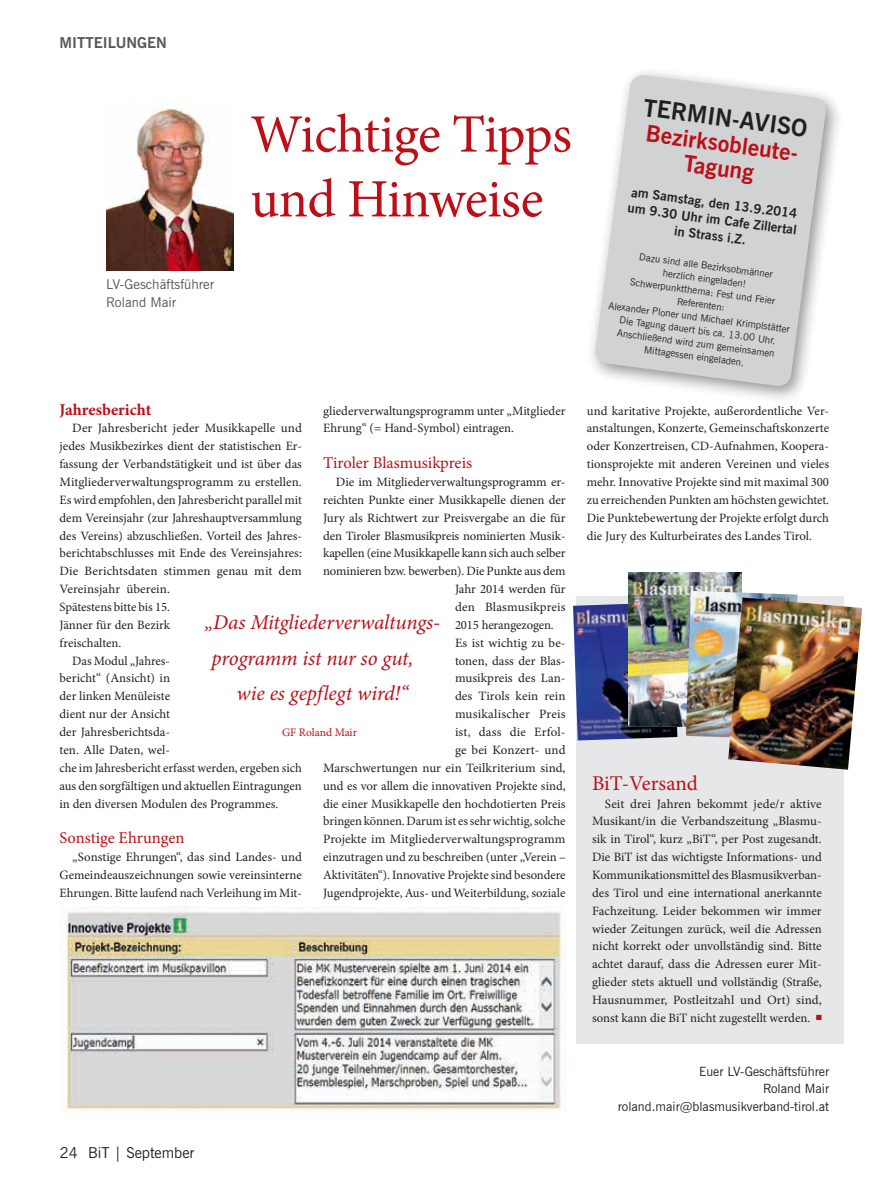
<style>
.page{position:relative;width:893px;height:1191px;background:#fff}
.page>*{position:absolute;margin:0;border:0;box-sizing:border-box;transform-origin:0 0}
.t1{font:54px/64.8px "Minion Pro";letter-spacing:-.015em;color:#bb1018}
.t2{font:700 24px "News Gothic BT";color:#231f20}
.t3{font:700 22.8px/25px "News Gothic BT";color:#bb1018;text-align:center}
.t4{font:italic 21px "Minion Pro";letter-spacing:-.005em;color:#bb1018}
.t5{font:21px "Minion Pro";letter-spacing:-.005em;color:#bb1018}
.t6{font:16.5px "Minion Pro";letter-spacing:-.005em;color:#bb1018}
.t7{font:700 16.5px "Minion Pro";color:#bb1018}
.t8{font:15px "News Gothic BT";color:#231f20}
.t9{font:700 15px "News Gothic BT";color:#57585a}
.t10{font:13.5px/17.9px "News Gothic BT";color:#57585a}
.t11{font:700 13.05px/16.4px "News Gothic BT";color:#231f20;text-align:center}
.t12{font:12.75px/17.9px "Minion Pro";color:#231f20;text-align:justify}
.t13{font:12.75px/17.9px "News Gothic BT";color:#231f20;text-align:right}
.t14{font:11.55px "Minion Pro";letter-spacing:-.005em;color:#bb1018}
.t15{font:9.75px/13px "News Gothic BT";color:#231f20;text-align:center}
.s1{color:#bb1018}
</style>
<div class="page">
<div style="left:576px;top:596px;width:268px;height:447px;background:#e6e7e9"></div>
<img style="left:106px;top:108px;width:128px;height:162px">
<img style="left:60px;top:906px;width:502px;height:205px">
<div style="left:586px;top:65px;width:258px;height:339px;background:#231f20;opacity:.5"></div>
<svg style="left:594px;top:73px;width:233px;height:314px;background:#d6d7d9"></svg>
<img style="left:573px;top:603px;width:104px;height:137px">
<img style="left:628px;top:572px;width:114px;height:154px">
<img style="left:686px;top:591px;width:111px;height:147px">
<img style="left:728px;top:597px;width:134px;height:172px">
<p class="t9" style="left:60px;top:34px;width:109px">MITTEILUNGEN</p>
<p class="t10" style="left:106px;top:276px;width:109px">LV-Geschäftsführer<br>Roland Mair</p>
<h1 class="t1" style="left:250px;top:102px;width:323px">Wichtige Tipps und Hinweise</h1>
<p class="t7" style="left:60px;top:397px;width:93px">Jahresbericht</p>
<p class="t12" style="left:72px;top:419px;width:231px">Der Jahresbericht jeder Musikkapelle und</p>
<p class="t12" style="left:60px;top:437px;width:244px">jedes Musikbezirkes dient der statistischen Er-</p>
<p class="t12" style="left:60px;top:455px;width:244px">fassung der Verbandstätigkeit und ist über das</p>
<p class="t12" style="left:60px;top:473px;width:244px">Mitgliederverwaltungsprogramm zu erstellen.</p>
<p class="t12" style="left:60px;top:491px;width:244px">Es wird empfohlen, den Jahresbericht parallel mit</p>
<p class="t12" style="left:60px;top:509px;width:244px">dem Vereinsjahr (zur Jahreshauptversammlung</p>
<p class="t12" style="left:60px;top:526px;width:244px">des Vereins) abzuschließen. Vorteil des Jahres-</p>
<p class="t12" style="left:60px;top:544px;width:244px">berichtabschlusses mit Ende des Vereinsjahres:</p>
<p class="t12" style="left:60px;top:562px;width:244px">Die Berichtsdaten stimmen genau mit dem</p>
<p class="t12" style="left:60px;top:580px;width:112px">Vereinsjahr überein.</p>
<p class="t12" style="left:60px;top:598px;width:112px">Spätestens bitte bis 15.</p>
<p class="t12" style="left:60px;top:616px;width:112px">Jänner für den Bezirk</p>
<p class="t12" style="left:60px;top:634px;width:63px">freischalten.</p>
<p class="t12" style="left:72px;top:651px;width:99px">Das Modul „Jahres-</p>
<p class="t12" style="left:60px;top:669px;width:112px">bericht“ (Ansicht) in</p>
<p class="t12" style="left:60px;top:687px;width:112px">der linken Menüleiste</p>
<p class="t12" style="left:60px;top:705px;width:112px">dient nur der Ansicht</p>
<p class="t12" style="left:60px;top:723px;width:112px">der Jahresberichtsda-</p>
<p class="t12" style="left:60px;top:741px;width:112px">ten. Alle Daten, wel-</p>
<p class="t12" style="left:60px;top:759px;width:244px">che im Jahresbericht erfasst werden, ergeben sich</p>
<p class="t12" style="left:60px;top:776px;width:244px">aus den sorgfältigen und aktuellen Eintragungen</p>
<p class="t12" style="left:60px;top:794px;width:220px">in den diversen Modulen des Programmes.</p>
<p class="t6" style="left:60px;top:827px;width:126px">Sonstige Ehrungen</p>
<p class="t12" style="left:60px;top:848px;width:244px;text-indent:13px">„Sonstige Ehrungen“, das sind Landes- und Gemeindeauszeichnungen sowie vereinsinterne Ehrungen. Bitte laufend nach Verleihung im Mit-</p>
<p class="t12" style="left:323px;top:401px;width:244px">gliederverwaltungsprogramm unter „Mitglieder<br>Ehrung“ (= Hand-Symbol) eintragen.</p>
<p class="t6" style="left:323px;top:452px;width:150px">Tiroler Blasmusikpreis</p>
<p class="t12" style="left:336px;top:473px;width:231px">Die im Mitgliederverwaltungsprogramm er-</p>
<p class="t12" style="left:323px;top:491px;width:244px">reichten Punkte einer Musikkapelle dienen der</p>
<p class="t12" style="left:323px;top:509px;width:244px">Jury als Richtwert zur Preisvergabe an die für</p>
<p class="t12" style="left:323px;top:526px;width:244px">den Tiroler Blasmusikpreis nominierten Musik-</p>
<p class="t12" style="left:323px;top:544px;width:244px">kapellen (eine Musikkapelle kann sich auch selber</p>
<p class="t12" style="left:323px;top:562px;width:244px">nominieren bzw. bewerben). Die Punkte aus dem</p>
<p class="t12" style="left:455px;top:580px;width:112px">Jahr 2014 werden für</p>
<p class="t12" style="left:455px;top:598px;width:112px">den Blasmusikpreis</p>
<p class="t12" style="left:455px;top:616px;width:100px">2015 herangezogen.</p>
<p class="t12" style="left:455px;top:634px;width:112px">Es ist wichtig zu be-</p>
<p class="t12" style="left:455px;top:651px;width:112px">tonen, dass der Blas-</p>
<p class="t12" style="left:455px;top:669px;width:112px">musikpreis des Lan-</p>
<p class="t12" style="left:455px;top:687px;width:112px">des Tirols kein rein</p>
<p class="t12" style="left:455px;top:705px;width:112px">musikalischer Preis</p>
<p class="t12" style="left:455px;top:723px;width:112px">ist, dass die Erfol-</p>
<p class="t12" style="left:455px;top:741px;width:112px">ge bei Konzert- und</p>
<p class="t12" style="left:323px;top:759px;width:244px">Marschwertungen nur ein Teilkriterium sind,</p>
<p class="t12" style="left:323px;top:776px;width:244px">und es vor allem die innovativen Projekte sind,</p>
<p class="t12" style="left:323px;top:794px;width:244px">die einer Musikkapelle den hochdotierten Preis</p>
<p class="t12" style="left:323px;top:812px;width:244px">bringen können. Darum ist es sehr wichtig, solche</p>
<p class="t12" style="left:323px;top:830px;width:244px">Projekte im Mitgliederverwaltungsprogramm</p>
<p class="t12" style="left:323px;top:848px;width:244px">einzutragen und zu beschreiben (unter „Verein –</p>
<p class="t12" style="left:323px;top:866px;width:244px">Aktivitäten“). Innovative Projekte sind besondere</p>
<p class="t12" style="left:323px;top:884px;width:244px">Jugendprojekte, Aus- und Weiterbildung, soziale</p>
<h3 class="t4" style="left:205px;top:608px;width:237px">„Das Mitgliederverwaltungs-</h3>
<h3 class="t4" style="left:212px;top:643px;width:203px">programm ist nur so gut,</h3>
<h3 class="t4" style="left:236px;top:679px;width:173px">wie es gepflegt wird!“</h3>
<p class="t14" style="left:282px;top:724px;width:76px">GF Roland Mair</p>
<p class="t8" style="left:60px;top:1144px;width:136px">24 BiT | September</p>
<h2 class="t2" style="left:645px;top:93px;width:167px;rotate:7deg">TERMIN-AV ISO</h2>
<h3 class="t3" style="left:648px;top:120px;width:154px;rotate:8deg">BEZIRKSOBLEUTE-<br>TAGUNG</h3>
<p class="t11" style="left:631px;top:183px;width:176px;rotate:8deg">AM SAMSTAG, DEN 13.9.2014<br>UM 9.30 UHRIM CAFE ZILLERTAL<br>IN STRASS I.Z.</p>
<p class="t15" style="left:616px;top:248px;width:184px;rotate:7deg">Dazu sind alle Bezirksobmänner<br>herzlich eingeladen!<br>Schwerpunktthema: Fest und Feier<br>Referenten:<br>Alexander Ploner und Michael Krimplstätter<br>Die Tagung dauert bis ca. 13.00 Uhr.<br>Anschließend wird zum gemeinsamen<br>Mittagessen eingeladen.</p>
<p class="t12" style="left:587px;top:401px;width:244px">und karitative Projekte, außerordentliche Ver&shy;anstaltungen, Konzerte, Gemeinschaftskonzerte oder Konzertreisen, CD-Aufnahmen, Koopera&shy;tionsprojekte mit anderen Vereinen und vieles mehr. Innovative Projekte sind mit maximal 300 zu erreichenden Punkten am höchsten gewichtet.<br>Die Punktebewertung der Projekte erfolgt durch die Jury des Kulturbeirates des Landes Tirol.</p>
<h3 class="t5" style="left:592px;top:769px;width:107px">BiT-Versand</h3>
<p class="t12" style="left:592px;top:794px;width:231px;text-indent:13px">Seit drei Jahren bekommt jede/r aktive Musikant/in die Verbandszeitung „Blasmu&shy;sik in Tirol“, kurz „BiT“, per Post zugesandt.<br>Die BiT ist das wichtigste Informations- und Kommunikationsmittel des Blasmusikverban&shy;des Tirol und eine international anerkannte Fachzeitung. Leider bekommen wir immer wieder Zeitungen zurück, weil die Adressen nicht korrekt oder unvollständig sind. Bitte achtet darauf, dass die Adressen eurer Mit&shy;glieder stets aktuell und vollständig (Straße, Hausnummer, Postleitzahl und Ort) sind, sonst kann die BiT nicht zugestellt werden. <span class="s1">■</span></p>
<p class="t13" style="left:618px;top:1062px;width:213px">Euer LV-Geschäftsführer<br>Roland Mair roland.mair@blasmusikverband-tirol.at</p>
</div>
